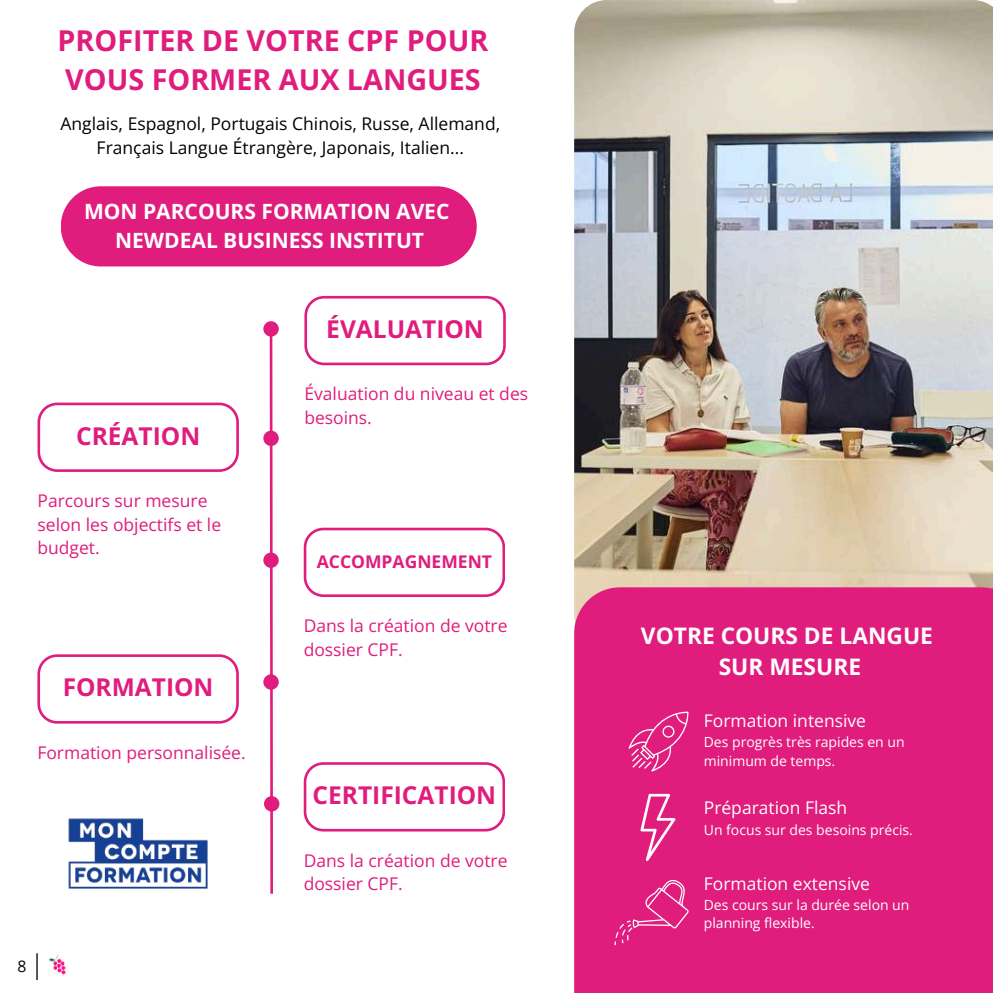
<style>
.page{position:relative;width:993px;height:993px;background:#fff}
.page>*{position:absolute;margin:0;border:0;box-sizing:border-box;transform-origin:0 0}
.t1{font:700 28.7px/39.4px "Open Sans";color:#e01c7d}
.t2{font:700 24.5px "Open Sans";color:#e01c7d}
.t3{font:700 22.75px/31.5px "Open Sans";color:#fff;text-align:center}
.t4{font:700 21px/28.9px "Open Sans";color:#fff;text-align:center}
.t5{font:17.5px/23.6px "Open Sans";color:#e01c7d}
.t6{font:17.5px/23.6px "Open Sans";color:#000;text-align:center}
.t7{font:17.5px "Open Sans";color:#fff}
.t8{font:700 17.5px "Open Sans";color:#e01c7d}
.t9{font:15.75px "Open Sans";color:#000}
.t10{font:14px/18.7px "Open Sans";color:#fff}
</style>
<div class="page">
<img style="left:574px;top:0;width:418px;height:587px">
<div style="left:574px;top:587px;width:418px;height:405px;background:#e01c7d"></div>
<div style="left:61px;top:186px;width:415px;height:80px;background:#e01c7d;border-radius:40px"></div>
<svg style="left:268px;top:336px;width:6px;height:558px"></svg>
<div style="left:263px;top:321px;width:16px;height:15px;background:#e01c7d;border-radius:50%"></div>
<div style="left:263px;top:430px;width:16px;height:16px;background:#e01c7d;border-radius:50%"></div>
<div style="left:263px;top:552px;width:16px;height:16px;background:#e01c7d;border-radius:50%"></div>
<svg style="left:304px;top:296px;width:201px;height:69px"></svg>
<svg style="left:37px;top:402px;width:201px;height:70px"></svg>
<div style="left:263px;top:674px;width:16px;height:15px;background:#e01c7d;border-radius:50%"></div>
<svg style="left:304px;top:527px;width:200px;height:70px"></svg>
<svg style="left:37px;top:654px;width:201px;height:69px"></svg>
<svg style="left:304px;top:762px;width:200px;height:69px"></svg>
<div style="left:264px;top:796px;width:15px;height:15px;background:#e01c7d;border-radius:50%"></div>
<hr style="left:36px;top:953px;width:2px;height:26px;background:#000">
<img style="left:48px;top:952px;width:20px;height:22px">
<svg style="left:628px;top:711px;width:60px;height:60px;background:#e43a8e"></svg>
<svg style="left:640px;top:793px;width:35px;height:67px;background:#e64b98"></svg>
<svg style="left:614px;top:879px;width:74px;height:65px;background:#e23088"></svg>
<img style="left:68px;top:818px;width:140px;height:71px">
<h1 class="t1" style="left:58px;top:20px;width:432px">PROFITER DE VOTRE CPF POUR<br>VOUS FORMER AUX LANGUES</h1>
<p class="t6" style="left:60px;top:112px;width:441px">Anglais, Espagnol, Portugais Chinois, Russe, Allemand,<br>Français Langue Étrangère, Japonais, Italien...</p>
<p class="t4" style="left:84px;top:196px;width:367px">MON PARCOURS FORMATION AVEC<br>NEWDEAL BUSINESS INSTITUT</p>
<h2 class="t2" style="left:76px;top:418px;width:126px">CRÉATION</h2>
<p class="t5" style="left:37px;top:488px;width:185px">Parcours sur mesure selon les objectifs et le budget.</p>
<h2 class="t2" style="left:63px;top:670px;width:152px">FORMATION</h2>
<p class="t5" style="left:37px;top:740px;width:210px">Formation personnalisée.</p>
<h2 class="t2" style="left:326px;top:312px;width:159px">ÉVALUATION</h2>
<p class="t5" style="left:304px;top:381px;width:225px">Évaluation du niveau et des besoins.</p>
<p class="t8" style="left:317px;top:549px;width:177px">ACCOMPAGNEMENT</p>
<p class="t5" style="left:303px;top:613px;width:205px">Dans la création de votre dossier CPF.</p>
<h2 class="t2" style="left:312px;top:777px;width:185px">CERTIFICATION</h2>
<p class="t5" style="left:303px;top:847px;width:205px">Dans la création de votre dossier CPF.</p>
<p class="t9" style="left:17px;top:954px;width:10px">8</p>
<h3 class="t3" style="left:640px;top:619px;width:293px">VOTRE COURS DE LANGUE<br>SUR MESURE</h3>
<p class="t7" style="left:703px;top:708px;width:164px">Formation intensive</p>
<p class="t10" style="left:703px;top:732px;width:202px">Des progrès très rapides en un minimum de temps.</p>
<p class="t7" style="left:703px;top:795px;width:145px">Préparation Flash</p>
<p class="t10" style="left:703px;top:819px;width:210px">Un focus sur des besoins précis.</p>
<p class="t7" style="left:703px;top:870px;width:168px">Formation extensive</p>
<p class="t10" style="left:703px;top:894px;width:207px">Des cours sur la durée selon un planning flexible.</p>
</div>
